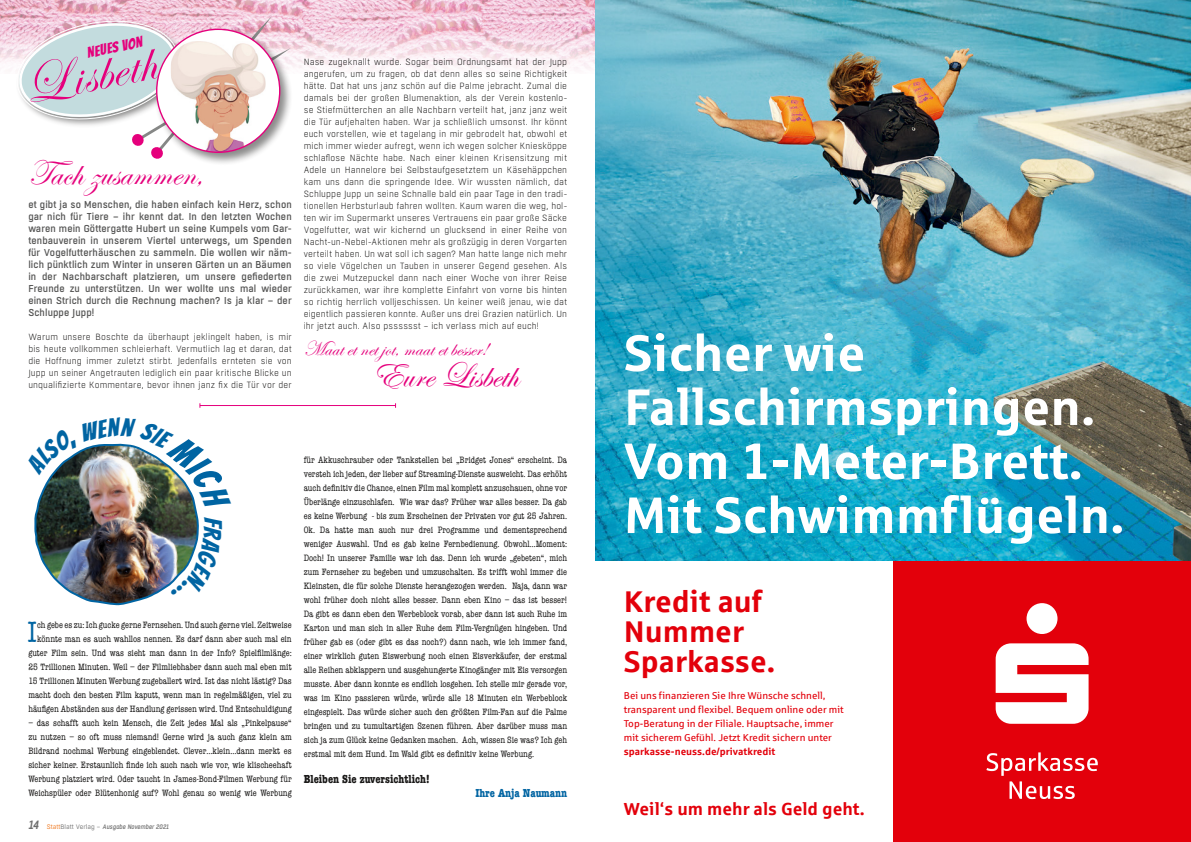
<style>
.page{position:relative;width:1191px;height:842px;background:#fff}
.page>*{position:absolute;margin:0;border:0;box-sizing:border-box;transform-origin:0 0}
.Headline{font:57.5px "Edwardian Script ITC";color:#e5007c}
.t1{font:700 51px/54px "Sparkasse Rg";color:#fff}
.t2{font:36px "Edwardian Script ITC";letter-spacing:.01em;color:#e5007c}
.Also_wenn_Sie_mich_f{font:condensed 30.4px "American Typewriter";color:#0064a2}
.t3{font:700 30px/30px "Sparkasse Rg";color:#e3000b}
.t4{font:21px "Edwardian Script ITC";letter-spacing:.01em;color:#e5007c}
.t5{font:700 17.5px "Sparkasse Rg";color:#e3000b}
.Headline-2{font:14.8px "Bangers";color:#e5007c}
.Also_wenn_Sie_mich_f-2{font:700 condensed 12px "American Typewriter";color:#181716}
.t6{font:12px "Sparkasse Rg";color:#e3000b}
.Also_wenn_Sie_mich_f-3{font:700 condensed 12px "American Typewriter";color:#0064a2}
.Einleitung{font:500 10px/12px "Boxed";letter-spacing:.01em;color:#565655;text-align:justify}
.t7{font:10px/14px "Sparkasse Rg";color:#e3000b}
.Also_wenn_Sie_mich_f-4{font:condensed 9.5px/14px "American Typewriter";color:#181716;text-align:justify}
.Fließtext{font:300 9px/12px "Boxed";letter-spacing:.015em;color:#181716;text-align:justify;scale:.96 1}
.t8{font:italic 500 6.5px "Boxed";color:#6e6e6e}
.s1{font-weight:600;font-size:12px}
.s2{font-weight:400;font-style:normal;color:#ee7113}
.s3{font-weight:400;font-style:normal}
.s4{font-weight:700}
</style>
<div class="page">
<img style="left:0;top:0;width:595px;height:69px">
<svg style="left:13px;top:15px;width:278px;height:143px"></svg>
<div style="left:154px;top:27px;width:139px;height:139px;background:#181716;opacity:.5"></div>
<div style="left:157px;top:29px;width:123px;height:123px;background:#fff;border-radius:50%"></div>
<img style="left:171px;top:41px;width:95px;height:111px">
<hr style="left:200px;top:405px;width:195px;height:1px;background:#e5007c">
<img style="left:595px;top:0;width:596px;height:561px">
<div style="left:893px;top:561px;width:298px;height:281px;background:#e3000b"></div>
<svg style="left:995px;top:603px;width:93px;height:121px"></svg>
<svg style="left:986px;top:752px;width:111px;height:47px"></svg>
<img style="left:34px;top:443px;width:165px;height:163px">
<p class="Headline-2" style="left:85px;top:42px;width:57px;rotate:-12deg">Neues von</p>
<p class="Headline" style="left:17px;top:56px;width:137px;rotate:-11deg">Lisbeth</p>
<p class="t2" style="left:28px;top:154px;width:177px">Tach zusammen,</p>
<p class="Einleitung" style="left:28px;top:199px;width:265px">et gibt ja so Menschen, die haben einfach kein Herz, schon gar nich für Tiere – ihr kennt dat. In den letzten Wochen waren mein Göttergatte Hubert un seine Kumpels vom Gar&shy;tenbauverein in unserem Viertel unterwegs, um Spenden für Vogelfutterhäuschen zu sammeln. Die wollen wir näm&shy;lich pünktlich zum Winter in unseren Gärten un an Bäumen in der Nachbarschaft platzieren, um unsere gefiederten Freunde zu unterstützen. Un wer wollte uns mal wieder einen Strich durch die Rechnung machen? Is ja klar – der Schluppe Jupp!</p>
<p class="Fließtext" style="left:28px;top:331px;width:276px">Warum unsere Boschte da überhaupt jeklingelt haben, is mir bis heute vollkommen schleierhaft. Vermutlich lag et daran, dat die Hoffnung immer zuletzt stirbt. Jedenfalls ernteten sie von Jupp un seiner Angetrauten lediglich ein paar kritische Blicke un unqualifizierte Kommentare, bevor ihnen janz fix die Tür vor der</p>
<p class="Fließtext" style="left:304px;top:56px;width:276px">Nase zugeknallt wurde. Sogar beim Ordnungsamt hat der Jupp angerufen, um zu fragen, ob dat denn alles so seine Richtigkeit hätte. Dat hat uns janz schön auf die Palme jebracht. Zumal die damals bei der großen Blumenaktion, als der Verein kostenlo&shy;se Stiefmütterchen an alle Nachbarn verteilt hat, janz janz weit die Tür aufjehalten haben. War ja schließlich umsonst. Ihr könnt euch vorstellen, wie et tagelang in mir gebrodelt hat, obwohl et mich immer wieder aufregt, wenn ich wegen solcher Kniesköppe schlaflose Nächte habe. Nach einer kleinen Krisensitzung mit Adele un Hannelore bei Selbstaufgesetztem un Käsehäppchen kam uns dann die springende Idee. Wir wussten nämlich, dat Schluppe Jupp un seine Schnalle bald ein paar Tage in den tradi&shy;tionellen Herbsturlaub fahren wollten. Kaum waren die weg, hol&shy;ten wir im Supermarkt unseres Vertrauens ein paar große Säcke Vogelfutter, wat wir kichernd un glucksend in einer Reihe von Nacht-un-Nebel-Aktionen mehr als großzügig in deren Vorgarten verteilt haben. Un wat soll ich sagen? Man hatte lange nich mehr so viele Vögelchen un Tauben in unserer Gegend gesehen. Als die zwei Mutzepuckel dann nach einer Woche von ihrer Reise zurückkamen, war ihre komplette Einfahrt von vorne bis hinten so richtig herrlich volljeschissen. Un keiner weiß jenau, wie dat eigentlich passieren konnte. Außer uns drei Grazien natürlich. Un ihr jetzt auch. Also psssssst – ich verlass mich auf euch!</p>
<p class="t4" style="left:304px;top:337px;width:186px">Maat et net jot, maat et besser!</p>
<p class="t2" style="left:372px;top:355px;width:148px">Eure Lisbeth</p>
<p class="Also_wenn_Sie_mich_f-4" style="left:28px;top:617px;width:265px;text-align:right">ch gebe es zu: Ich gucke gerne Fernsehen. Und auch gerne viel. Zeitweise könnte man es auch wahllos nennen. Es darf dann aber auch mal ein guter Film sein. Und was sieht man dann in der Info? Spielfilmlänge:<br>25 Trillionen Minuten. Weil – der Filmliebhaber dann auch mal eben mit 15 Trillionen Minuten Werbung zugeballert wird. Ist das nicht lästig? Das macht doch den besten Film kaputt, wenn man in regelmäßigen, viel zu häufigen Abständen aus der Handlung gerissen wird. Und Entschuldigung</p>
<p class="Also_wenn_Sie_mich_f-4" style="left:28px;top:715px;width:265px">– das schafft auch kein Mensch, die Zeit jedes Mal als „Pinkelpause“ zu nutzen – so oft muss niemand! Gerne wird ja auch ganz klein am Bildrand nochmal Werbung eingeblendet. Clever…klein…dann merkt es sicher keiner. Erstaunlich finde ich auch nach wie vor, wie klischeehaft Werbung platziert wird. Oder taucht in James-Bond-Filmen Werbung für Weichspüler oder Blütenhonig auf? Wohl genau so wenig wie Werbung</p>
<p class="Also_wenn_Sie_mich_f" style="left:28px;top:609px;width:11px">I</p>
<p class="t8" style="left:28px;top:822px;width:142px"><span class="s1">14</span> <span class="s2">Statt</span><span class="s3">Blatt Verlag –</span> Ausgabe November 2021</p>
<p class="Also_wenn_Sie_mich_f-4" style="left:304px;top:452px;width:265px">für Akkuschrauber oder Tankstellen bei „Bridget Jones“ erscheint. Da versteh ich jeden, der lieber auf Streaming-Dienste ausweicht. Das erhöht auch definitiv die Chance, einen Film mal komplett anzuschauen, ohne vor Überlänge einzuschlafen. Wie war das? Früher war alles besser. Da gab es keine Werbung - bis zum Erscheinen der Privaten vor gut 25 Jahren.<br>Ok. Da hatte man auch nur drei Programme und dementsprechend weniger Auswahl. Und es gab keine Fernbedienung. Obwohl…Moment:<br>Doch! In unserer Familie war ich das. Denn ich wurde „gebeten“, mich zum Fernseher zu begeben und umzuschalten. Es trifft wohl immer die Kleinsten, die für solche Dienste herangezogen werden. Naja, dann war wohl früher doch nicht alles besser. Dann eben Kino – das ist besser!<br>Da gibt es dann eben den Werbeblock vorab, aber dann ist auch Ruhe im Karton und man sich in aller Ruhe dem Film-Vergnügen hingeben. Und früher gab es (oder gibt es das noch?) dann nach, wie ich immer fand, einer wirklich guten Eiswerbung noch einen Eisverkäufer, der erstmal alle Reihen abklappern und ausgehungerte Kinogänger mit Eis versorgen musste. Aber dann konnte es endlich losgehen. Ich stelle mir gerade vor, was im Kino passieren würde, würde alle 18 Minuten ein Werbeblock eingespielt. Das würde sicher auch den größten Film-Fan auf die Palme bringen und zu tumultartigen Szenen führen. Aber darüber muss man sich ja zum Glück keine Gedanken machen. Ach, wissen Sie was? Ich geh erstmal mit dem Hund. Im Wald gibt es definitiv keine Werbung.</p>
<p class="Also_wenn_Sie_mich_f-2" style="left:304px;top:769px;width:127px">Bleiben Sie zuversichtlich!</p>
<p class="Also_wenn_Sie_mich_f-3" style="left:475px;top:784px;width:93px">Ihre Anja Naumann</p>
<p class="t1" style="left:624px;top:324px;width:502px">Sicher wie<br>Fallschirmspringen.<br>Vom 1-Meter-Brett.<br>Mit Schwimmflügeln.</p>
<p class="t3" style="left:624px;top:585px;width:153px">Kredit auf<br>Nummer<br>Sparkasse.</p>
<p class="t7" style="left:624px;top:689px;width:221px">Bei uns finanzieren Sie Ihre Wünsche schnell, transparent und flexibel. Bequem online oder mit Top-Beratung in der Filiale. Hauptsache, immer mit sicherem Gefühl. Jetzt Kredit sichern unter <span class="s4">sparkasse-neuss.de/privatkredit</span></p>
<p class="t5" style="left:624px;top:798px;width:242px">Weil‘s um mehr als Geld geht.</p>
<p class="t6" style="left:691px;top:804px;width:108px">sparkasse-neuss.de</p>
</div>
